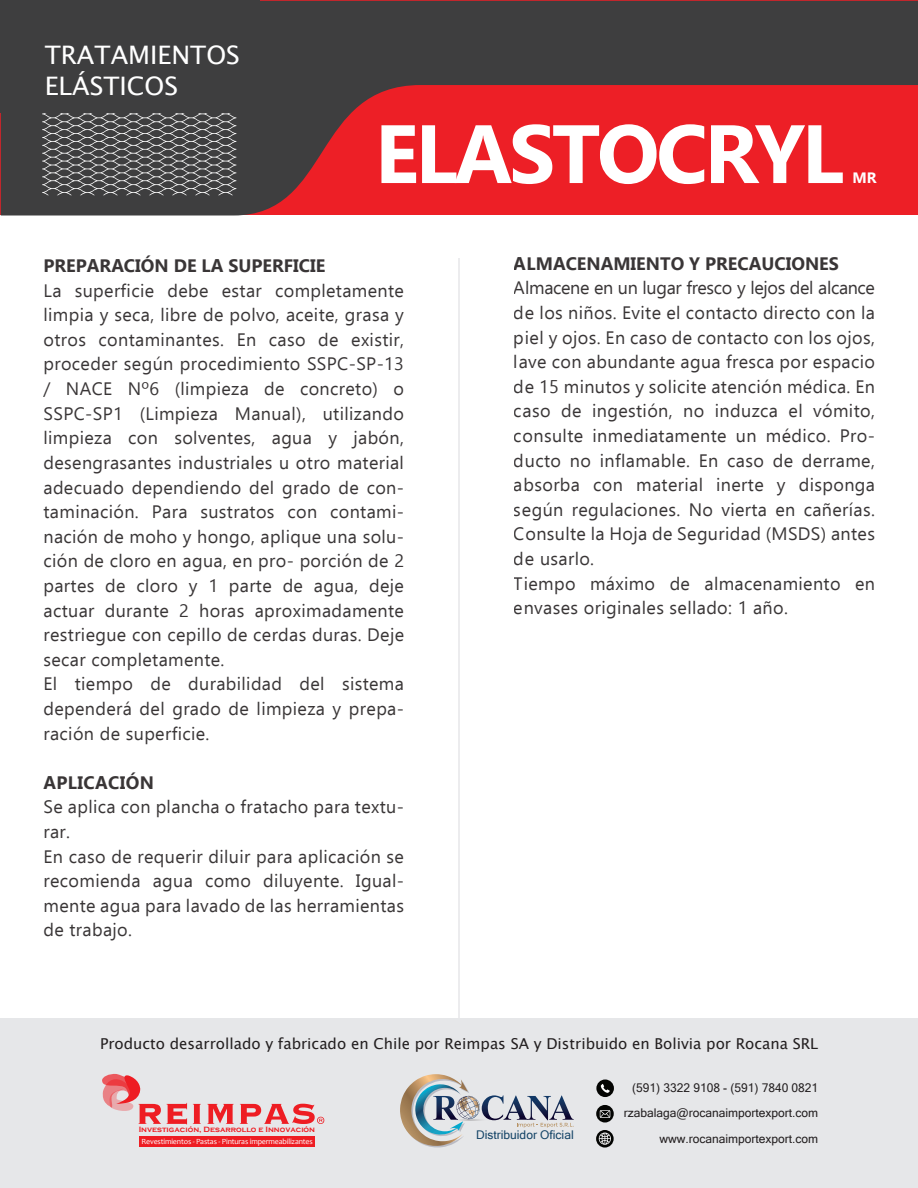
<style>
.page{position:relative;width:918px;height:1188px;background:#fff}
.page>*{position:absolute;margin:0;border:0;box-sizing:border-box;transform-origin:0 0}
.t1{font:700 82.5px "Ebrima";letter-spacing:-.04em;color:#fff}
.t2{font:25.5px/30.6px "Lucida Sans Unicode";color:#fff}
.t3{font:18px/24.6px "Ebrima";letter-spacing:.02em;color:#231f20}
.t4{font:700 18px "Ebrima";color:#231f20}
.t5{font:700 18px "Ebrima";letter-spacing:.02em;color:#231f20}
.t6{font:15px "Lucida Sans Unicode";color:#231f20}
.t7{font:700 15px "Ebrima";color:#fff}
.t8{font:12px "Microsoft Sans Serif";color:#231f20}
.t9{font:12px "Microsoft Sans Serif";color:#144467}
.t10{font:7.95px "Candara";letter-spacing:-.02em;color:#fff}
.t11{font:700 7.8px "Copperplate Gothic";color:#ee1d23}
</style>
<div class="page">
<svg style="left:1px;top:1px;width:917px;height:215px;background:#972f33"></svg>
<svg style="left:42px;top:112px;width:194px;height:83px;background:#5f5f5f"></svg>
<div style="left:0;top:0;width:260px;height:112px;background:#3e3e3f"></div>
<div style="left:0;top:1018px;width:918px;height:170px;background:#e6e7e9"></div>
<hr style="left:458px;top:258px;width:2px;height:768px;background:#e6e7e9">
<svg style="left:596px;top:1105px;width:18px;height:18px"></svg>
<svg style="left:600px;top:1110px;width:10px;height:8px"></svg>
<div style="left:596px;top:1079px;width:18px;height:18px;background:#040503;border-radius:50%"></div>
<svg style="left:601px;top:1084px;width:9px;height:9px"></svg>
<svg style="left:596px;top:1130px;width:18px;height:18px"></svg>
<svg style="left:599px;top:1133px;width:12px;height:12px"></svg>
<svg style="left:102px;top:1074px;width:222px;height:51px"></svg>
<div style="left:140px;top:1136px;width:175px;height:11px;background:#ee1d23"></div>
<svg style="left:400px;top:1074px;width:174px;height:74px"></svg>
<h2 class="t2" style="left:45px;top:40px;width:197px">TRATAMIENTOS<br>ELÁSTICOS</h2>
<h1 class="t1" style="left:375px;top:92px;width:471px">ELASTOCRYL</h1>
<p class="t7" style="left:852px;top:167px;width:26px">MR</p>
<p class="t4" style="left:43px;top:252px;width:283px">PREPARACIÓN DE LA SUPERFICIE</p>
<p class="t3" style="left:43px;top:278px;width:362px">La superficie debe estar completamente limpia y seca, libre de polvo, aceite, grasa y otros contaminantes. En caso de existir, proceder según procedimiento SSPC-SP-13 / NACE Nº6 (limpieza de concreto) o SSPC-SP1 (Limpieza Manual), utilizando limpieza con solventes, agua y jabón, desengrasantes industriales u otro material adecuado dependiendo del grado de con&shy;taminación. Para sustratos con contami&shy;nación de moho y hongo, aplique una solu&shy;ción de cloro en agua, en pro- porción de 2 partes de cloro y 1 parte de agua, deje actuar durante 2 horas aproximadamente restriegue con cepillo de cerdas duras. Deje secar completamente.<br>El tiempo de durabilidad del sistema dependerá del grado de limpieza y prepa&shy;ración de superficie.</p>
<p class="t5" style="left:43px;top:769px;width:112px">APLICACIÓN</p>
<p class="t3" style="left:43px;top:794px;width:362px">Se aplica con plancha o fratacho para textu&shy;rar.<br>En caso de requerir diluir para aplicación se recomienda agua como diluyente. Igual&shy;mente agua para lavado de las herramientas de trabajo.</p>
<p class="t4" style="left:514px;top:250px;width:326px">ALMACENAMIENTO Y PRECAUCIONES</p>
<p class="t3" style="left:514px;top:275px;width:363px">Almacene en un lugar fresco y lejos del alcance de los niños. Evite el contacto directo con la piel y ojos. En caso de contacto con los ojos, lave con abundante agua fresca por espacio de 15 minutos y solicite atención médica. En caso de ingestión, no induzca el vómito, consulte inmediatamente un médico. Pro&shy;ducto no inflamable. En caso de derrame, absorba con material inerte y disponga según regulaciones. No vierta en cañerías.<br>Consulte la Hoja de Seguridad (MSDS) antes de usarlo.<br>Tiempo máximo de almacenamiento en envases originales sellado: 1 año.</p>
<p class="t6" style="left:100px;top:1032px;width:720px">Producto desarrollado y fabricado en Chile por Reimpas SA y Distribuido en Bolivia por Rocana SRL</p>
<p class="t8" style="left:632px;top:1080px;width:187px">(591) 3322 9108 - (591) 7840 0821</p>
<p class="t11" style="left:139px;top:1125px;width:178px">Investigación, Desarrollo e Innovación</p>
<p class="t10" style="left:141px;top:1136px;width:173px">Revestimientos - Pastas - Pinturas impermeabilizantes</p>
<p class="t9" style="left:476px;top:1127px;width:99px">Distribuidor Oficial</p>
<p class="t8" style="left:624px;top:1105px;width:196px">rzabalaga@rocanaimportexport.com</p>
<p class="t8" style="left:659px;top:1131px;width:160px">www.rocanaimportexport.com</p>
</div>
